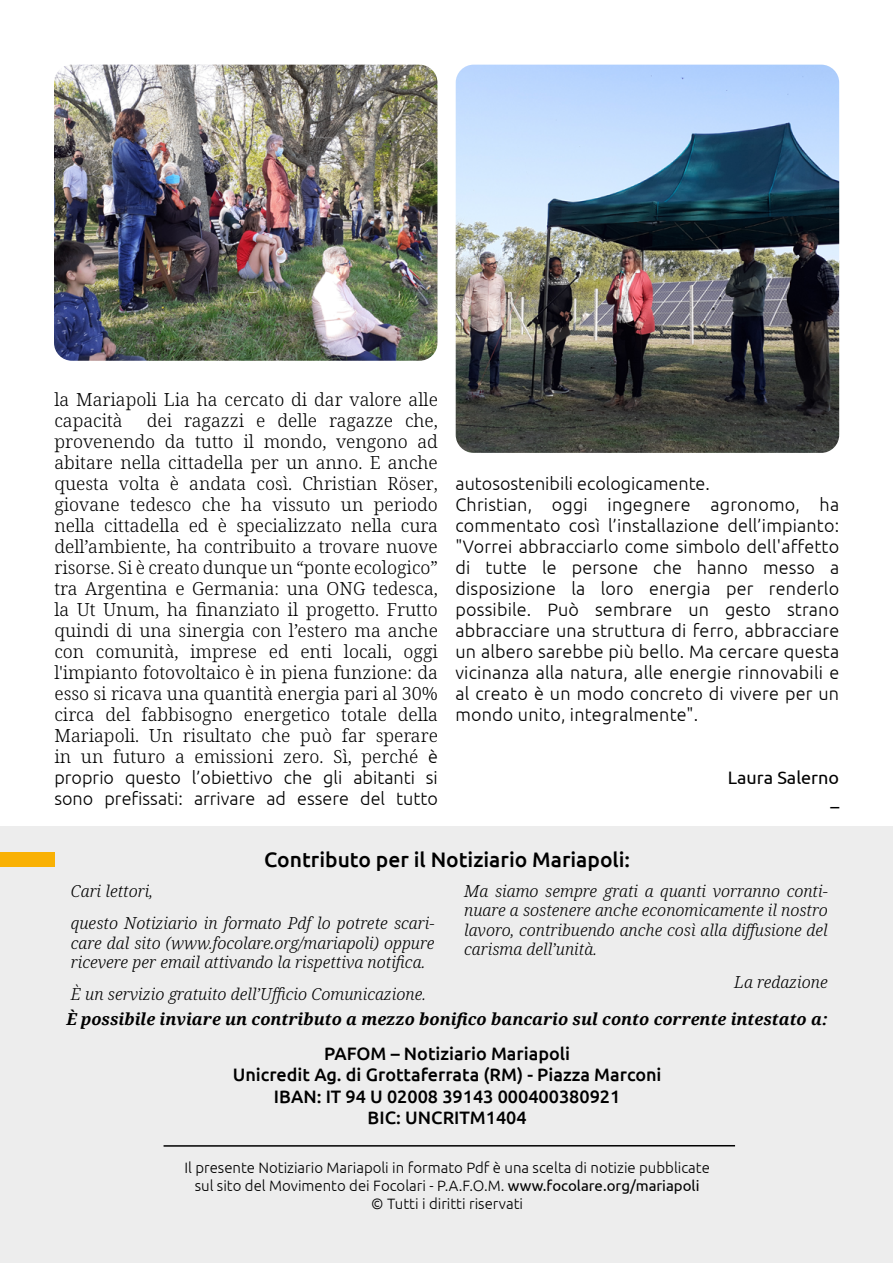
<style>
.page{position:relative;width:893px;height:1263px;background:#fff}
.page>*{position:absolute;margin:0;border:0;box-sizing:border-box;transform-origin:0 0}
.t1{font:500 21px "Ubuntu";color:#000}
.t2{font:300 18px/21px "Noto Serif";color:#000}
.t3{font:300 18px/21px "Ubuntu";letter-spacing:.01em;color:#000}
.t4{font:500 18px/21.6px "Ubuntu";color:#000;text-align:center}
.t5{font:18px/21px "Ubuntu";color:#000;text-align:right}
.t6{font:italic 300 16.5px/19.5px "Noto Serif";color:#000}
.t7{font:italic 700 16.5px "Noto Serif";color:#000}
.t8{font:300 15px/18px "Ubuntu";color:#000;text-align:center}
.s1{font-family:"Ubuntu"}
.s2{font-weight:400}
</style>
<div class="page">
<img style="left:54px;top:65px;width:383px;height:296px">
<img style="left:456px;top:65px;width:383px;height:388px">
<div style="left:0;top:826px;width:893px;height:437px;background:#ededed"></div>
<hr style="left:164px;top:1145px;width:571px;height:2px;background:#000">
<div style="left:0;top:853px;width:54px;height:14px;background:#f9b104"></div>
<p class="t2" style="left:54px;top:390px;width:385px">la Mariapoli Lia ha cercato di dar valore alle capacità</p>
<p class="t2" style="left:54px;top:411px;width:385px;text-align:justify;text-indent:92px">dei ragazzi e delle ragazze che, provenendo da tutto il mondo, vengono ad abitare nella cittadella per un anno. E anche questa volta è andata così. Christian Röser, giovane tedesco che ha vissuto un periodo nella cittadella ed è specializzato nella cura dell’ambiente, ha contribuito a trovare nuove risorse. Si è creato dunque un “ponte ecologico” tra Argentina e Germania: una ONG tedesca, la Ut Unum, ha finanziato il progetto. Frutto quindi di una sinergia con l’estero ma anche con comunità, imprese ed enti locali, oggi l'impianto fotovoltaico è in piena funzione: da esso si ricava una quantità energia pari al 30% circa del fabbisogno energetico totale della Mariapoli. Un risultato che può far sperare in un futuro a emissioni zero. Sì, perché <span class="s1">è</span></p>
<p class="t3" style="left:54px;top:767px;width:385px">proprio questo l’obiettivo che gli abitanti si sono prefissati: arrivare ad essere del tutto</p>
<p class="t3" style="left:455px;top:473px;width:385px">autosostenibili ecologicamente.<br>Christian, oggi ingegnere agronomo, ha commentato così l’installazione dell’impianto: "Vorrei abbracciarlo come simbolo dell'affetto di tutte le persone che hanno messo a disposizione la loro energia per renderlo possibile. Può sembrare un gesto strano abbracciare una struttura di ferro, abbracciare un albero sarebbe più bello. Ma cercare questa vicinanza alla natura, alle energie rinnovabili e al creato è un modo concreto di vivere per un mondo unito, integralmente".</p>
<p class="t5" style="left:728px;top:767px;width:113px">Laura Salerno _</p>
<p class="t1" style="left:264px;top:847px;width:368px">Contributo per il Notiziario Mariapoli:</p>
<p class="t6" style="left:71px;top:875px;width:365px;line-height:32.2px">Cari lettori,<br>questo Notiziario in formato Pdf lo potrete scari-</p>
<p class="t6" style="left:71px;top:933px;width:365px">care dal sito (www.focolare.org/mariapoli) oppure ricevere per email attivando la rispettiva notifica.</p>
<p class="t6" style="left:71px;top:985px;width:357px">È un servizio gratuito dell’Ufficio Comunicazione.</p>
<p class="t6" style="left:464px;top:882px;width:365px;text-align:justify">Ma siamo sempre grati a quanti vorranno conti&shy;nuare a sostenere anche economicamente il nostro lavoro, contribuendo anche così alla diffusione del carisma dell’unità.</p>
<p class="t6" style="left:734px;top:972px;width:95px">La redazione</p>
<p class="t7" style="left:66px;top:1008px;width:763px">È possibile inviare un contributo a mezzo bonifico bancario sul conto corrente intestato a:</p>
<p class="t4" style="left:233px;top:1042px;width:430px">PAFOM – Notiziario Mariapoli<br>Unicredit Ag. di Grottaferrata (RM) - Piazza Marconi IBAN: IT 94 U 02008 39143 000400380921<br>BIC: UNCRITM1404</p>
<p class="t8" style="left:184px;top:1158px;width:527px">Il presente Notiziario Mariapoli in formato Pdf è una scelta di notizie pubblicate sul sito del Movimento dei Focolari - P.A.F.O.M. <span class="s2">www.focolare.org/mariapoli<br></span>© Tutti i diritti riservati</p>
</div>
